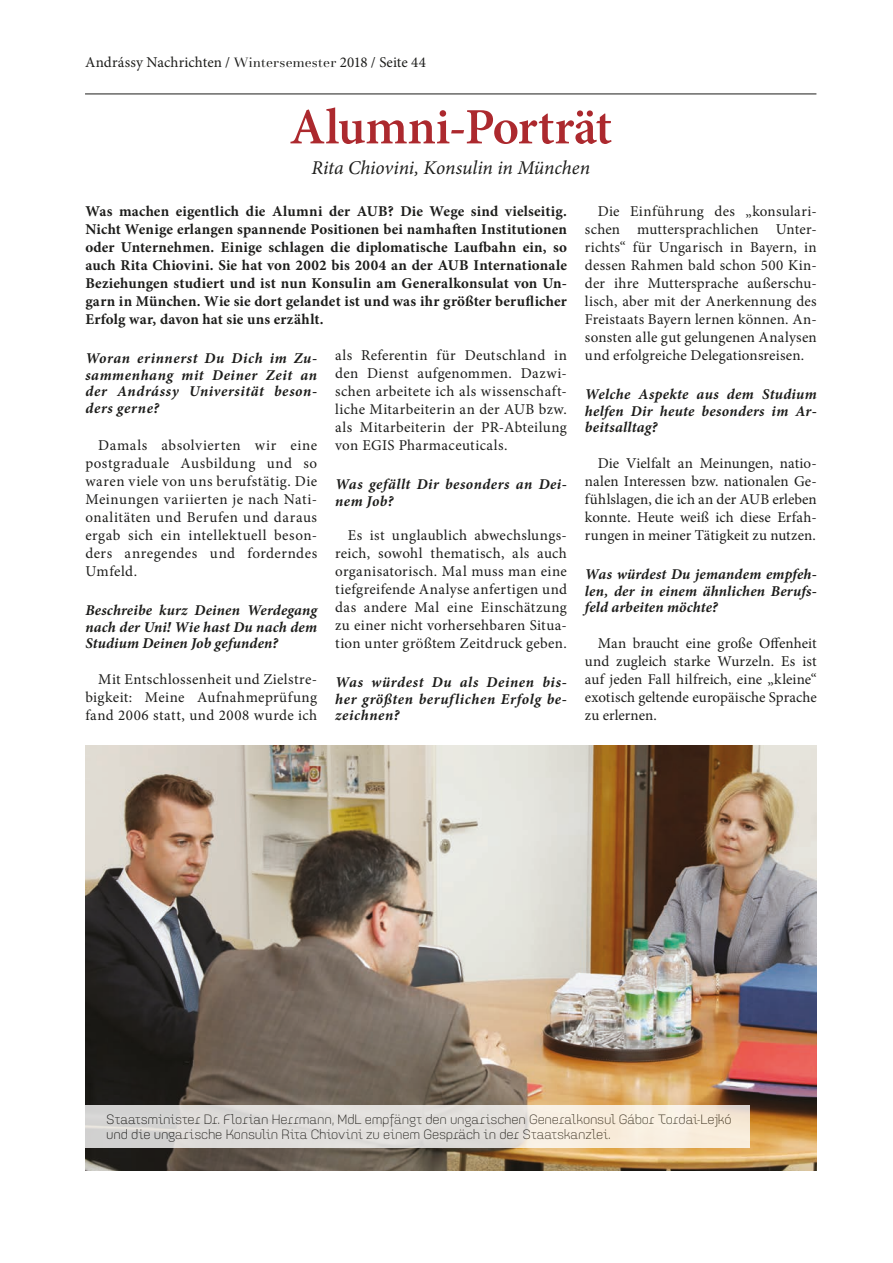
<style>
.page{position:relative;width:893px;height:1263px;background:#fff}
.page>*{position:absolute;margin:0;border:0;box-sizing:border-box;transform-origin:0 0}
.t1{font:600 51px "Minion Pro";letter-spacing:-.01em;color:#ac292e}
.t2{font:italic 19.5px "Minion Pro";letter-spacing:-.005em;color:#1d1d1b}
.t3{font:15px/18px "Minion Pro";letter-spacing:.02em;color:#1d1d1b;text-align:justify}
.t4{font:italic 700 15px/16.5px "Minion Pro";letter-spacing:.025em;color:#1d1d1b;text-align:justify}
.t5{font:700 15px/18px "Minion Pro";letter-spacing:.015em;color:#1d1d1b;text-align:justify}
.t6{font:300 13.5px/15px "Idealista";letter-spacing:-.015em;color:#1d1d1b}
.s1{font-family:"AT Basilia";font-size:13.5px}
</style>
<div class="page">
<img style="left:85px;top:745px;width:732px;height:425px">
<svg style="left:85px;top:1106px;width:665px;height:42px;background:#e6e1da"></svg>
<hr style="left:85px;top:94px;width:731px;height:1px;background:#1d1d1b">
<p class="t3" style="left:85px;top:54px;width:343px">Andrássy Nachrichten / <span class="s1">Wintersemester</span> 2018 / Seite 44</p>
<h1 class="t1" style="left:289px;top:92px;width:324px">Alumni-Porträt</h1>
<h2 class="t2" style="left:311px;top:155px;width:280px">Rita Chiovini, Konsulin in München</h2>
<p class="t5" style="left:85px;top:202px;width:483px">Was machen eigentlich die Alumni der AUB? Die Wege sind vielseitig.<br>Nicht Wenige erlangen spannende Positionen bei namhaften Institutionen oder Unternehmen. Einige schlagen die diplomatische Laufbahn ein, so auch Rita Chiovini. Sie hat von 2002 bis 2004 an der AUB Internationale Beziehungen studiert und ist nun Konsulin am Generalkonsulat von Un&shy;garn in München. Wie sie dort gelandet ist und was ihr größter beruflicher Erfolg war, davon hat sie uns erzählt.</p>
<p class="t3" style="left:585px;top:202px;width:233px;text-indent:13px">Die Einführung des „konsulari&shy;schen muttersprachlichen Unter&shy;richts“ für Ungarisch in Bayern, in dessen Rahmen bald schon 500 Kin&shy;der ihre Muttersprache außerschu&shy;lisch, aber mit der Anerkennung des Freistaats Bayern lernen können. An&shy;sonsten alle gut gelungenen Analysen und erfolgreiche Delegationsreisen.</p>
<p class="t4" style="left:585px;top:386px;width:233px">Welche Aspekte aus dem Studium helfen Dir heute besonders im Ar&shy;beitsalltag?</p>
<p class="t3" style="left:585px;top:454px;width:233px;text-indent:13px">Die Vielfalt an Meinungen, natio&shy;nalen Interessen bzw. nationalen Ge&shy;fühlslagen, die ich an der AUB erleben konnte. Heute weiß ich diese Erfah&shy;rungen in meiner Tätigkeit zu nutzen.</p>
<p class="t4" style="left:585px;top:566px;width:233px">Was würdest Du jemandem empfeh&shy;len, der in einem ähnlichen Berufs&shy;feld arbeiten möchte?</p>
<p class="t3" style="left:585px;top:634px;width:233px;text-indent:13px">Man braucht eine große Offenheit und zugleich starke Wurzeln. Es ist auf jeden Fall hilfreich, eine „kleine“ exotisch geltende europäische Sprache zu erlernen.</p>
<p class="t3" style="left:335px;top:346px;width:233px">als Referentin für Deutschland in den Dienst aufgenommen. Dazwi&shy;schen arbeitete ich als wissenschaft&shy;liche Mitarbeiterin an der AUB bzw. als Mitarbeiterin der PR-Abteilung von EGIS Pharmaceuticals.</p>
<p class="t4" style="left:335px;top:476px;width:233px">Was gefällt Dir besonders an Dei&shy;nem Job?</p>
<p class="t3" style="left:335px;top:526px;width:233px;text-indent:13px">Es ist unglaublich abwechslungs&shy;reich, sowohl thematisch, als auch organisatorisch. Mal muss man eine tiefgreifende Analyse anfertigen und das andere Mal eine Einschätzung zu einer nicht vorhersehbaren Situa&shy;tion unter größtem Zeitdruck geben.</p>
<p class="t4" style="left:335px;top:674px;width:233px">Was würdest Du als Deinen bis&shy;her größten beruflichen Erfolg be&shy;zeichnen?</p>
<p class="t4" style="left:85px;top:350px;width:233px">Woran erinnerst Du Dich im Zu&shy;sammenhang mit Deiner Zeit an der Andrássy Universität beson&shy;ders gerne?</p>
<p class="t3" style="left:85px;top:436px;width:233px;text-indent:13px">Damals absolvierten wir eine postgraduale Ausbildung und so waren viele von uns berufstätig. Die Meinungen variierten je nach Nati&shy;onalitäten und Berufen und daraus ergab sich ein intellektuell beson&shy;ders anregendes und forderndes Umfeld.</p>
<p class="t4" style="left:85px;top:602px;width:233px">Beschreibe kurz Deinen Werdegang nach der Uni! Wie hast Du nach dem Studium Deinen Job gefunden?</p>
<p class="t3" style="left:85px;top:670px;width:233px;text-indent:13px">Mit Entschlossenheit und Zielstre&shy;bigkeit: Meine Aufnahmeprüfung fand 2006 statt, und 2008 wurde ich</p>
<p class="t6" style="left:106px;top:1111px;width:627px">Staatsminister Dr. Florian Herrmann, MdL empfängt den ungarischen Generalkonsul Gábor Tordai-Lejkó und die ungarische Konsulin Rita Chiovini zu einem Gespräch in der Staatskanzlei.</p>
</div>
